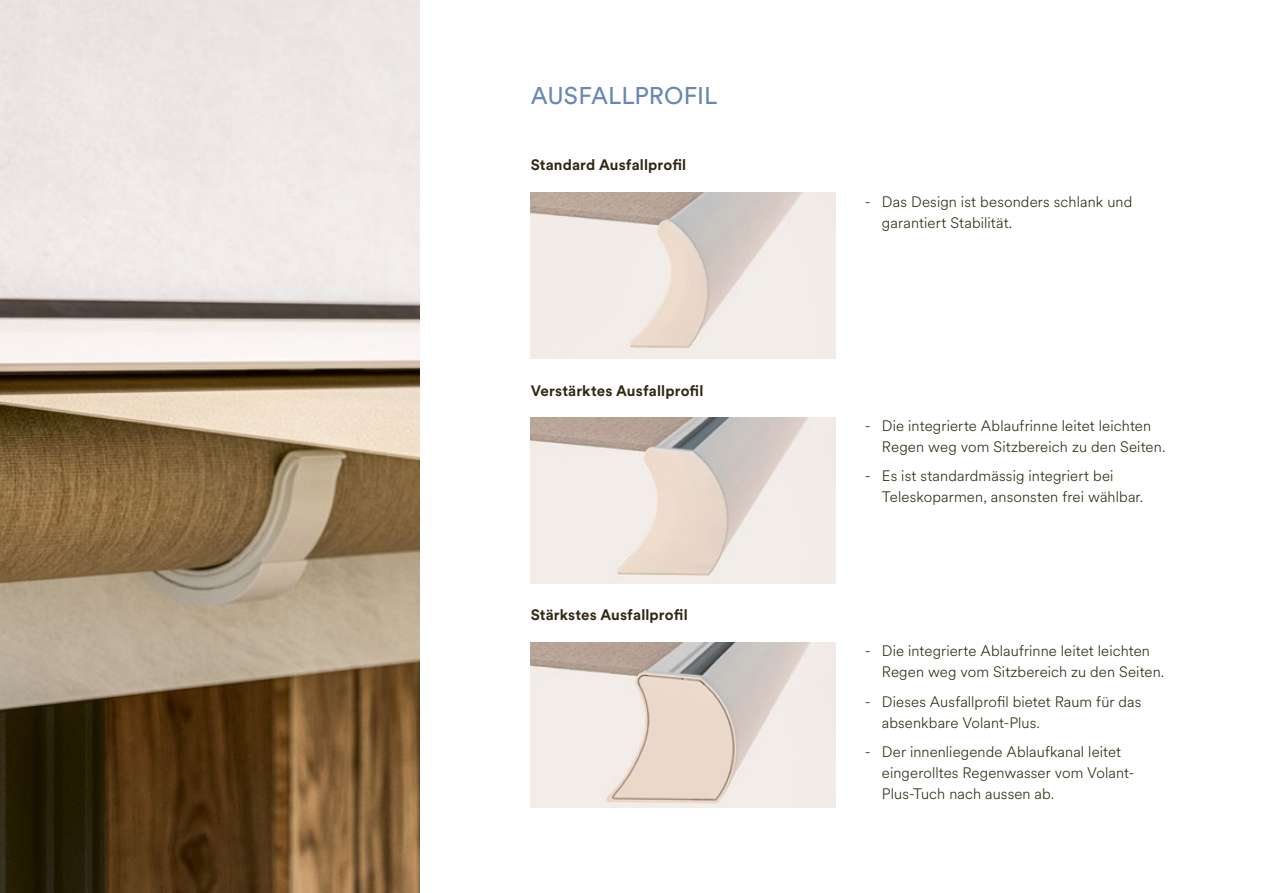
<style>
.page{position:relative;width:1263px;height:893px;background:#fff}
.page>*{position:absolute;margin:0;border:0;box-sizing:border-box;transform-origin:0 0}
.t1{font:24px "Circular XX";color:#6787b7}
.t2{font:300 15px/21px "Circular XX";letter-spacing:.01em;color:#2f2912}
.t3{font:700 15px "Circular XX";letter-spacing:.01em;color:#2f2912}
</style>
<div class="page">
<img style="left:0;top:0;width:419px;height:893px">
<img style="left:531px;top:192px;width:304px;height:166px">
<img style="left:531px;top:418px;width:304px;height:165px">
<img style="left:531px;top:642px;width:304px;height:166px">
<h1 class="t1" style="left:531px;top:79px;width:188px">AUSFALLPROFIL</h1>
<p class="t3" style="left:531px;top:155px;width:157px">Standard Ausfallprofil</p>
<p class="t3" style="left:531px;top:380px;width:174px">Verstärktes Ausfallprofil</p>
<p class="t3" style="left:531px;top:605px;width:158px">Stärkstes Ausfallprofil</p>
<p class="t2" style="left:882px;top:190px;width:252px;text-indent:-17px">- Das Design ist besonders schlank und garantiert Stabilität.</p>
<p class="t2" style="left:882px;top:414px;width:285px;text-indent:-17px">- Die integrierte Ablaufrinne leitet leichten<br>Regen weg vom Sitzbereich zu den Seiten.</p>
<p class="t2" style="left:882px;top:465px;width:263px;text-indent:-17px">- Es ist standardmässig integriert bei<br>Teleskoparmen, ansonsten frei wählbar.</p>
<p class="t2" style="left:882px;top:640px;width:284px;text-indent:-17px">- Die integrierte Ablaufrinne leitet leichten<br>Regen weg vom Sitzbereich zu den Seiten.</p>
<p class="t2" style="left:882px;top:691px;width:261px;text-indent:-17px">- Dieses Ausfallprofil bietet Raum für das absenkbare Volant-Plus.</p>
<p class="t2" style="left:882px;top:741px;width:254px;text-indent:-17px">- Der innenliegende Ablaufkanal leitet eingerolltes Regenwasser vom Volant-<br>Plus-Tuch nach aussen ab.</p>
</div>
